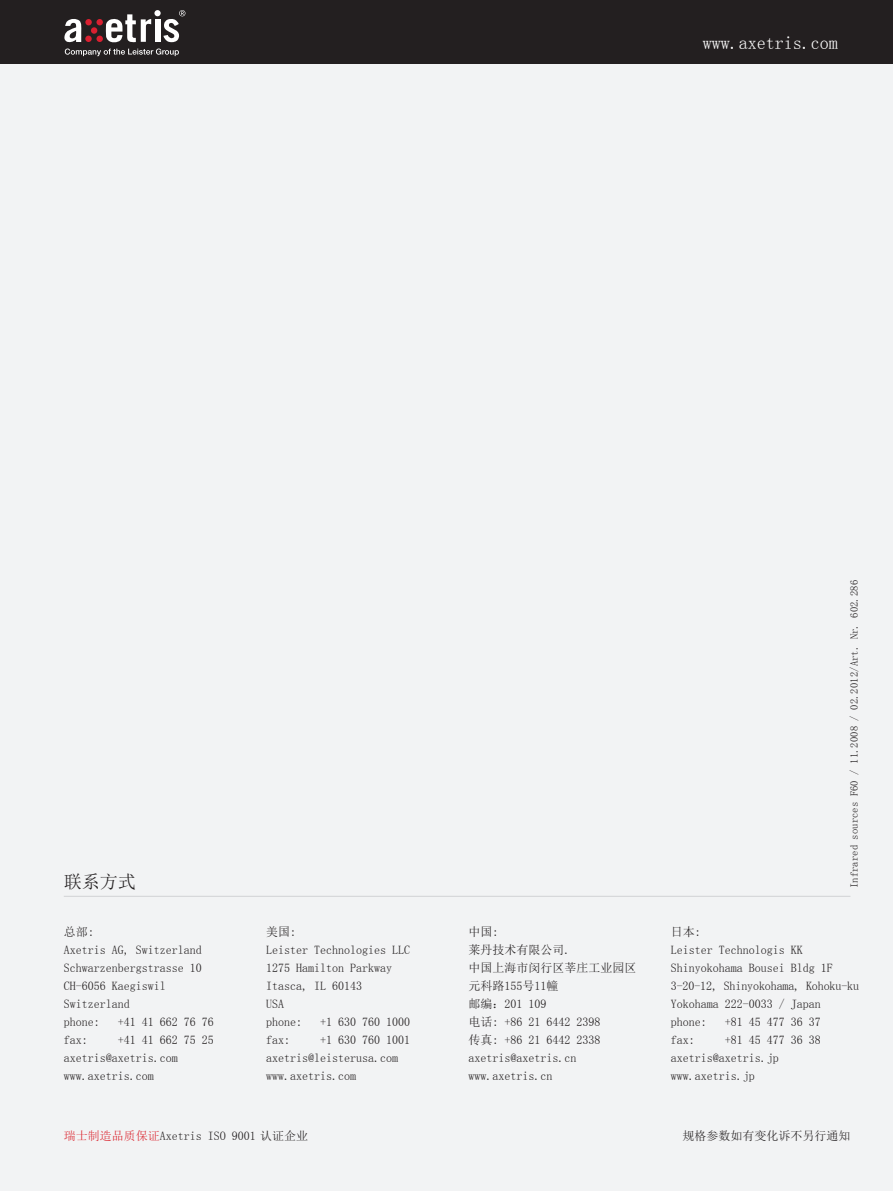
<style>
.page{position:relative;width:893px;height:1191px;background:#fff}
.page>*{position:absolute;margin:0;border:0;box-sizing:border-box;transform-origin:0 0}
.t1{font:18px "Sim Sun";color:#fff}
.t2{font:18px "Sim Sun";color:#231f20}
.t3{font:12px/18px "Sim Sun";color:#231f20}
.t4{font:10.5px "Sim Sun";letter-spacing:.015em;color:#231f20}
.s1{color:#db232d}
</style>
<div class="page">
<div style="left:0;top:64px;width:893px;height:1127px;background:#f2f3f4"></div>
<div style="left:0;top:0;width:893px;height:64px;background:#231f20"></div>
<svg style="left:64px;top:10px;width:121px;height:46px"></svg>
<hr style="left:64px;top:896px;width:786px;height:1px;background:#d1d2d4">
<h1 class="t1" style="left:703px;top:33px;width:136px">www.axetris.com</h1>
<h1 class="t2" style="left:64px;top:872px;width:73px">联系方式</h1>
<p class="t3" style="left:64px;top:923px;width:140px">总部:<br>Axetris AG, Switzerland<br>Schwarzenbergstrasse 10<br>CH-6056 Kaegiswil<br>Switzerland<br>phone:</p>
<p class="t3" style="left:118px;top:1013px;width:97px">+41 41 662 76 76</p>
<p class="t3" style="left:266px;top:923px;width:145px">美国:<br>Leister Technologies LLC<br>1275 Hamilton Parkway<br>Itasca, IL 60143<br>USA<br>phone:</p>
<p class="t3" style="left:320px;top:1013px;width:92px">+1 630 760 1000</p>
<p class="t3" style="left:64px;top:1031px;width:151px;text-indent:54px">+41 41 662 75 25 axetris@axetris.com www.axetris.com</p>
<p class="t3" style="left:64px;top:1031px;width:25px">fax:</p>
<p class="t3" style="left:266px;top:1031px;width:146px;text-indent:54px">+1 630 760 1001 axetris@leisterusa.com www.axetris.com</p>
<p class="t3" style="left:266px;top:1031px;width:25px">fax:</p>
<p class="t4" style="left:849px;top:888px;width:310px;rotate:-90deg">Infrared sources F60 / 11.2008 / 02.2012/Art. Nr. 602.286</p>
<p class="t3" style="left:468px;top:923px;width:170px">中国:<br>莱丹技术有限公司.<br>中国上海市闵行区莘庄工业园区元科路155号11幢<br>邮编：201 109<br>电话: +86 21 6442 2398<br>传真: +86 21 6442 2338 axetris@axetris.cn www.axetris.cn</p>
<p class="t3" style="left:671px;top:923px;width:190px">日本:<br>Leister Technologis KK<br>Shinyokohama Bousei Bldg 1F<br>3-20-12, Shinyokohama, Kohoku-ku<br>Yokohama 222-0033 / Japan phone:</p>
<p class="t3" style="left:725px;top:1013px;width:97px">+81 45 477 36 37</p>
<p class="t3" style="left:671px;top:1031px;width:151px;text-indent:54px">+81 45 477 36 38 axetris@axetris.jp www.axetris.jp</p>
<p class="t3" style="left:671px;top:1031px;width:25px">fax:</p>
<p class="t3" style="left:64px;top:1126px;width:246px"><span class="s1">瑞士制造品质保证</span>Axetris ISO 9001 认证企业</p>
<p class="t3" style="left:682px;top:1126px;width:169px">规格参数如有变化诉不另行通知</p>
</div>
